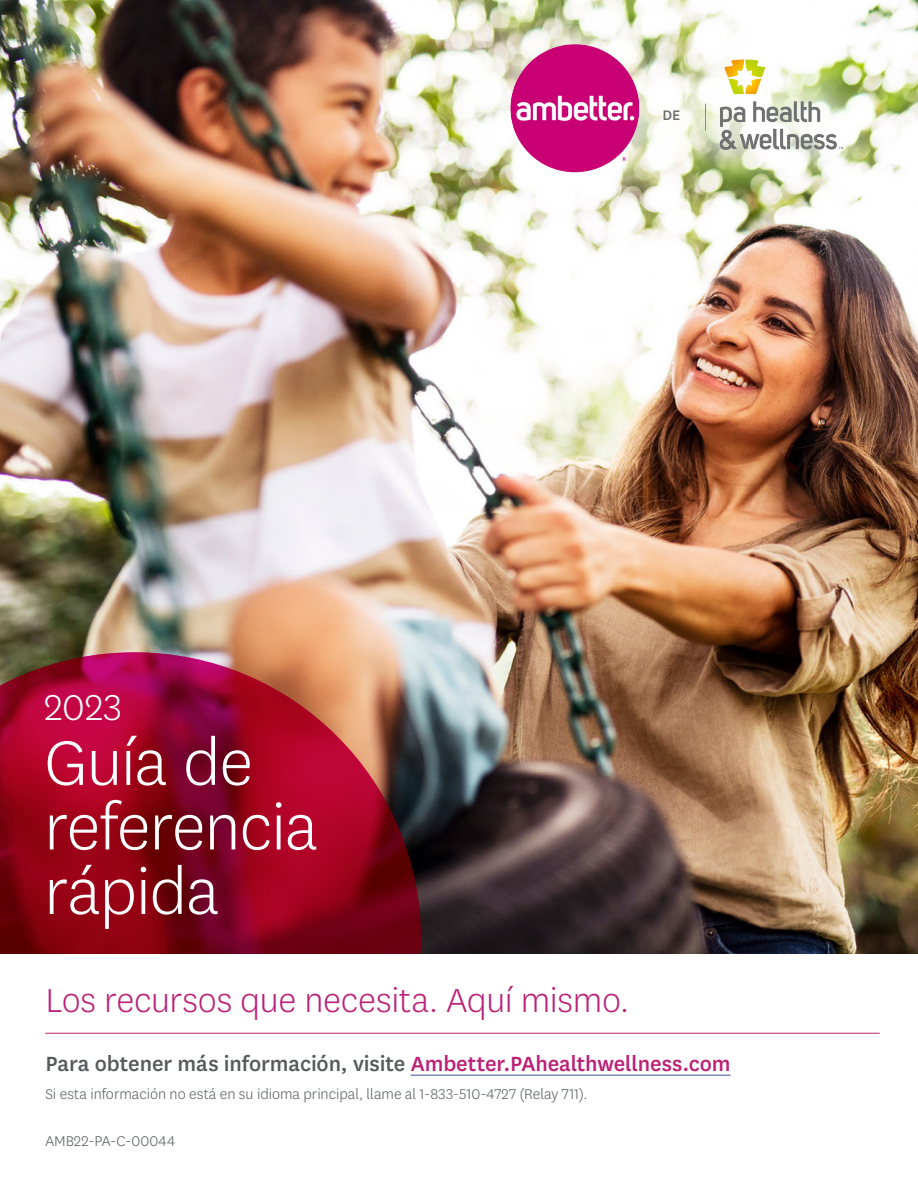
<style>
.page{position:relative;width:918px;height:1188px;background:#fff}
.page>*{position:absolute;margin:0;border:0;box-sizing:border-box;transform-origin:0 0}
.t1{font:300 73.5px/64.5px "Centene Sans";letter-spacing:-.015em;color:#fff}
.t2{font:300 42px "Centene Sans";color:#fff}
.t3{font:300 39px "Centene Sans";letter-spacing:-.005em;color:#bc2177}
.t4{font:500 24px "Centene Sans";letter-spacing:-.005em;color:#575a5c}
.t5{font:300 16.5px "Centene Sans";color:#575a5c}
.t6{font:500 16.2px "Centene Sans";color:#727171}
.s1{color:#bc2177}
</style>
<div class="page">
<img style="left:0;top:0;width:918px;height:953px">
<svg style="left:0;top:652px;width:421px;height:301px;background:#95142a"></svg>
<img style="left:471px;top:4px;width:415px;height:209px">
<img style="left:701px;top:44px;width:143px;height:131px">
<img style="left:510px;top:44px;width:135px;height:129px">
<hr style="left:45px;top:1033px;width:835px;height:1px;background:#bc2177">
<hr style="left:411px;top:1075px;width:320px;height:1px;background:#384f9a">
<h1 class="t2" style="left:44px;top:681px;width:79px">2023</h1>
<h1 class="t1" style="left:44px;top:728px;width:275px">Guía de referencia rápida</h1>
<p class="t6" style="left:663px;top:104px;width:19px">DE</p>
<p class="t3" style="left:45px;top:976px;width:586px">Los recursos que necesita. Aquí mismo.</p>
<p class="t4" style="left:45px;top:1047px;width:687px">Para obtener más información, visite <span class="s1">Ambetter.PAhealthwellness.com</span></p>
<p class="t5" style="left:45px;top:1084px;width:544px">Si esta información no está en su idioma principal, llame al 1-833-510-4727 (Relay 711).</p>
<p class="t5" style="left:45px;top:1131px;width:131px">AMB22-PA-C-00044</p>
</div>
